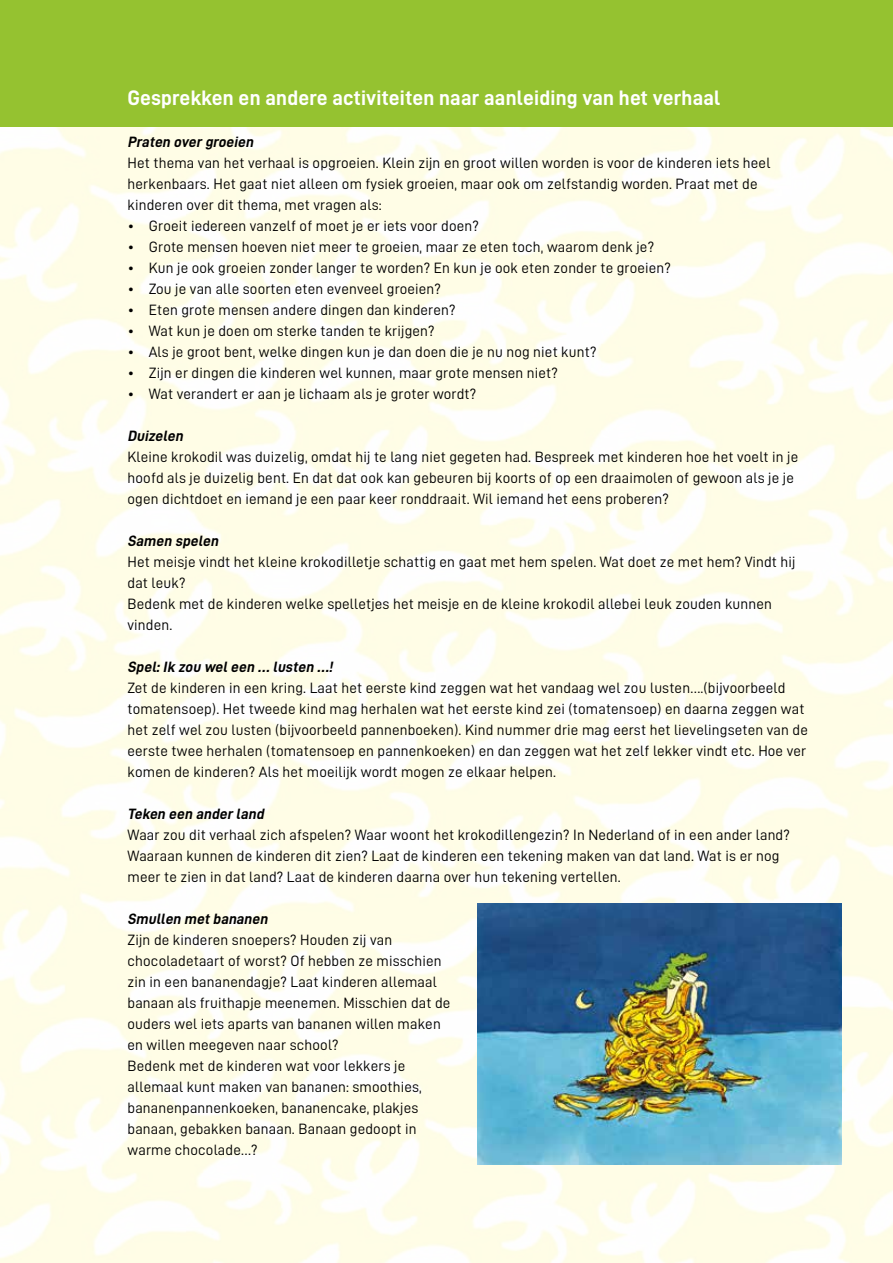
<style>
.page{position:relative;width:893px;height:1263px;background:#fff}
.page>*{position:absolute;margin:0;border:0;box-sizing:border-box;transform-origin:0 0}
.t1{font:21px "D DIN Bold";letter-spacing:.01em;color:#fff}
.t2{font:15px/21px "D DIN";letter-spacing:.01em;color:#000}
.t3{font:italic 15px "D DIN Bold";color:#000}
</style>
<div class="page">
<img style="left:0;top:126px;width:893px;height:1137px">
<div style="left:0;top:0;width:893px;height:126px;background:#95c230"></div>
<img style="left:477px;top:903px;width:365px;height:262px">
<h1 class="t1" style="left:128px;top:86px;width:594px">Gesprekken en andere activiteiten naar aanleiding van het verhaal</h1>
<p class="t3" style="left:128px;top:134px;width:130px">Praten over groeien</p>
<p class="t2" style="left:128px;top:152px;width:644px">Het thema van het verhaal is opgroeien. Klein zijn en groot willen worden is voor de kinderen iets heel herkenbaars. Het gaat niet alleen om fysiek groeien, maar ook om zelfstandig worden. Praat met de kinderen over dit thema, met vragen als:</p>
<p class="t2" style="left:128px;top:215px;width:353px">• Groeit iedereen vanzelf of moet je er iets voor doen?</p>
<p class="t2" style="left:128px;top:236px;width:528px">• Grote mensen hoeven niet meer te groeien, maar ze eten toch, waarom denk je?</p>
<p class="t2" style="left:128px;top:257px;width:545px">• Kun je ook groeien zonder langer te worden? En kun je ook eten zonder te groeien?</p>
<p class="t2" style="left:128px;top:278px;width:315px">• Zou je van alle soorten eten evenveel groeien?</p>
<p class="t2" style="left:128px;top:299px;width:329px">• Eten grote mensen andere dingen dan kinderen?</p>
<p class="t2" style="left:128px;top:320px;width:309px">• Wat kun je doen om sterke tanden te krijgen?</p>
<p class="t2" style="left:128px;top:341px;width:470px">• Als je groot bent, welke dingen kun je dan doen die je nu nog niet kunt?</p>
<p class="t2" style="left:128px;top:362px;width:432px">• Zijn er dingen die kinderen wel kunnen, maar grote mensen niet?</p>
<p class="t2" style="left:128px;top:383px;width:350px">• Wat verandert er aan je lichaam als je groter wordt?</p>
<p class="t3" style="left:128px;top:428px;width:60px">Duizelen</p>
<p class="t2" style="left:128px;top:446px;width:672px">Kleine krokodil was duizelig, omdat hij te lang niet gegeten had. Bespreek met kinderen hoe het voelt in je hoofd als je duizelig bent. En dat dat ook kan gebeuren bij koorts of op een draaimolen of gewoon als je je ogen dichtdoet en iemand je een paar keer ronddraait. Wil iemand het eens proberen?</p>
<p class="t3" style="left:128px;top:533px;width:95px">Samen spelen</p>
<p class="t2" style="left:128px;top:551px;width:670px">Het meisje vindt het kleine krokodilletje schattig en gaat met hem spelen. Wat doet ze met hem? Vindt hij dat leuk?<br>Bedenk met de kinderen welke spelletjes het meisje en de kleine krokodil allebei leuk zouden kunnen vinden.</p>
<p class="t3" style="left:128px;top:659px;width:209px">Spel:Ik zou weleen … lusten …!</p>
<p class="t2" style="left:128px;top:677px;width:682px">Zet de kinderen in een kring. Laat het eerste kind zeggen wat het vandaag wel zou lusten….(bijvoorbeeld tomatensoep). Het tweede kind mag herhalen wat het eerste kind zei (tomatensoep) en daarna zeggen wat het zelf wel zou lusten (bijvoorbeeld pannenboeken). Kind nummer drie mag eerst het lievelingseten van de eerste twee herhalen (tomatensoep en pannenkoeken) en dan zeggen wat het zelf lekker vindt etc. Hoe ver komen de kinderen? Als het moeilijk wordt mogen ze elkaar helpen.</p>
<p class="t3" style="left:128px;top:806px;width:140px">Teken een ander land</p>
<p class="t2" style="left:128px;top:824px;width:664px">Waar zou dit verhaal zich afspelen? Waar woont het krokodillengezin? In Nederland of in een ander land?<br>Waaraan kunnen de kinderen dit zien? Laat de kinderen een tekening maken van dat land. Wat is er nog meer te zien in dat land? Laat de kinderen daarna over hun tekening vertellen.</p>
<p class="t3" style="left:128px;top:911px;width:144px">Smullen met bananen</p>
<p class="t2" style="left:128px;top:929px;width:324px">Zijn de kinderen snoepers? Houden zij van chocoladetaart of worst? Of hebben ze misschien zin in een bananendagje? Laat kinderen allemaal banaan als fruithapje meenemen. Misschien dat de ouders wel iets aparts van bananen willen maken en willen meegeven naar school?<br>Bedenk met de kinderen wat voor lekkers je allemaal kunt maken van bananen: smoothies, bananenpannenkoeken, bananencake, plakjes banaan, gebakken banaan. Banaan gedoopt in warme chocolade…?</p>
</div>
